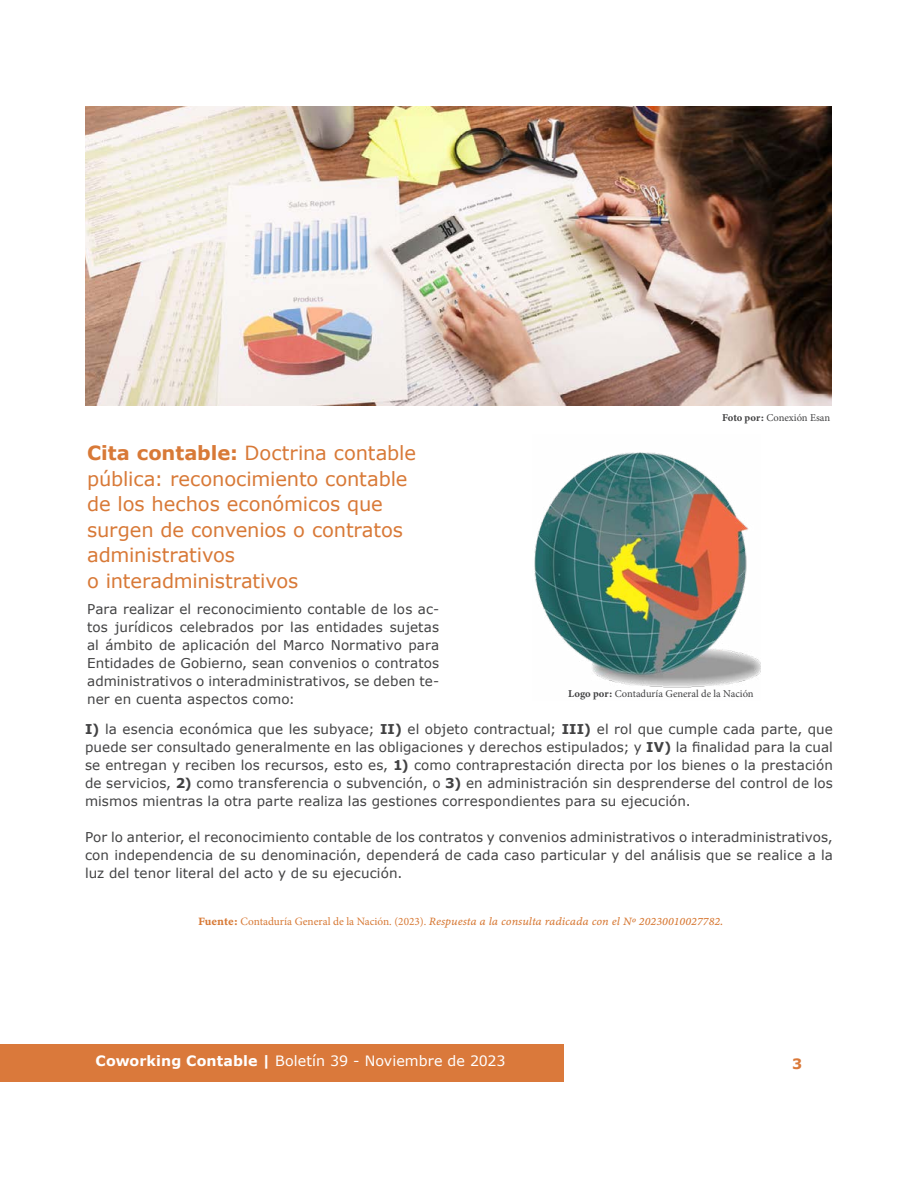
<style>
.page{position:relative;width:918px;height:1188px;background:#fff}
.page>*{position:absolute;margin:0;border:0;box-sizing:border-box;transform-origin:0 0}
.t1{font:19.5px/25.5px "Verdana";letter-spacing:-.005em;color:#d87937}
.t2{font:14.25px "Verdana";letter-spacing:.005em;color:#fff}
.t3{font:700 14.25px "Verdana";color:#da7939}
.t4{font:13.5px/18px "Verdana";letter-spacing:.01em;color:#424243;text-align:justify}
.t5{font:italic 11.25px "Minion Variable Concept";color:#d77935}
.t6{font:10.5px "Minion Pro";color:#424243}
.s1{font-weight:700}
.s2{font-family:"Minion Variable Concept"}
.s3{font-style:normal}
.s4{font-family:"Minion Pro";font-style:normal}
</style>
<div class="page">
<img style="left:85px;top:106px;width:747px;height:300px">
<img style="left:534px;top:452px;width:227px;height:236px">
<div style="left:0;top:1044px;width:564px;height:38px;background:#da793b"></div>
<h1 class="t1" style="left:87px;top:441px;width:330px"><span class="s1">Cita contable:</span> Doctrina contable pública: reconocimiento contable de los hechos económicos que surgen de convenios o contratos administrativos<br>o interadministrativos</h1>
<p class="t4" style="left:87px;top:601px;width:354px">Para realizar el reconocimiento contable de los ac&shy;tos jurídicos celebrados por las entidades sujetas al ámbito de aplicación del Marco Normativo para Entidades de Gobierno, sean convenios o contratos administrativos o interadministrativos, se deben te&shy;ner en cuenta aspectos como:</p>
<p class="t6" style="left:722px;top:411px;width:110px"><span class="s2">Foto por:</span> Conexión Esan</p>
<p class="t6" style="left:568px;top:686px;width:187px"><span class="s2">Logo por:</span> Contaduría General de la Nación</p>
<p class="t4" style="left:85px;top:721px;width:749px"><span class="s1">I)</span> la esencia económica que les subyace; <span class="s1">II)</span> el objeto contractual; <span class="s1">III)</span> el rol que cumple cada parte, que puede ser consultado generalmente en las obligaciones y derechos estipulados; y <span class="s1">IV)</span> la finalidad para la cual se entregan y reciben los recursos, esto es, <span class="s1">1)</span> como contraprestación directa por los bienes o la prestación de servicios, <span class="s1">2)</span> como transferencia o subvención, o <span class="s1">3)</span> en administración sin desprenderse del control de los mismos mientras la otra parte realiza las gestiones correspondientes para su ejecución.</p>
<p class="t4" style="left:85px;top:829px;width:749px">Por lo anterior, el reconocimiento contable de los contratos y convenios administrativos o interadministrativos, con independencia de su denominación, dependerá de cada caso particular y del análisis que se realice a la luz del tenor literal del acto y de su ejecución.</p>
<p class="t5" style="left:198px;top:913px;width:526px"><span class="s3">Fuente:</span> <span class="s4">Contaduría General de la Nación. (2023).</span> Respuesta a la consulta radicada con el No 20230010027782.</p>
<p class="t2" style="left:96px;top:1051px;width:412px"><span class="s1">Coworking Contable |</span> Boletín 39 - Noviembre de 2023</p>
<p class="t3" style="left:792px;top:1054px;width:12px">3</p>
</div>
